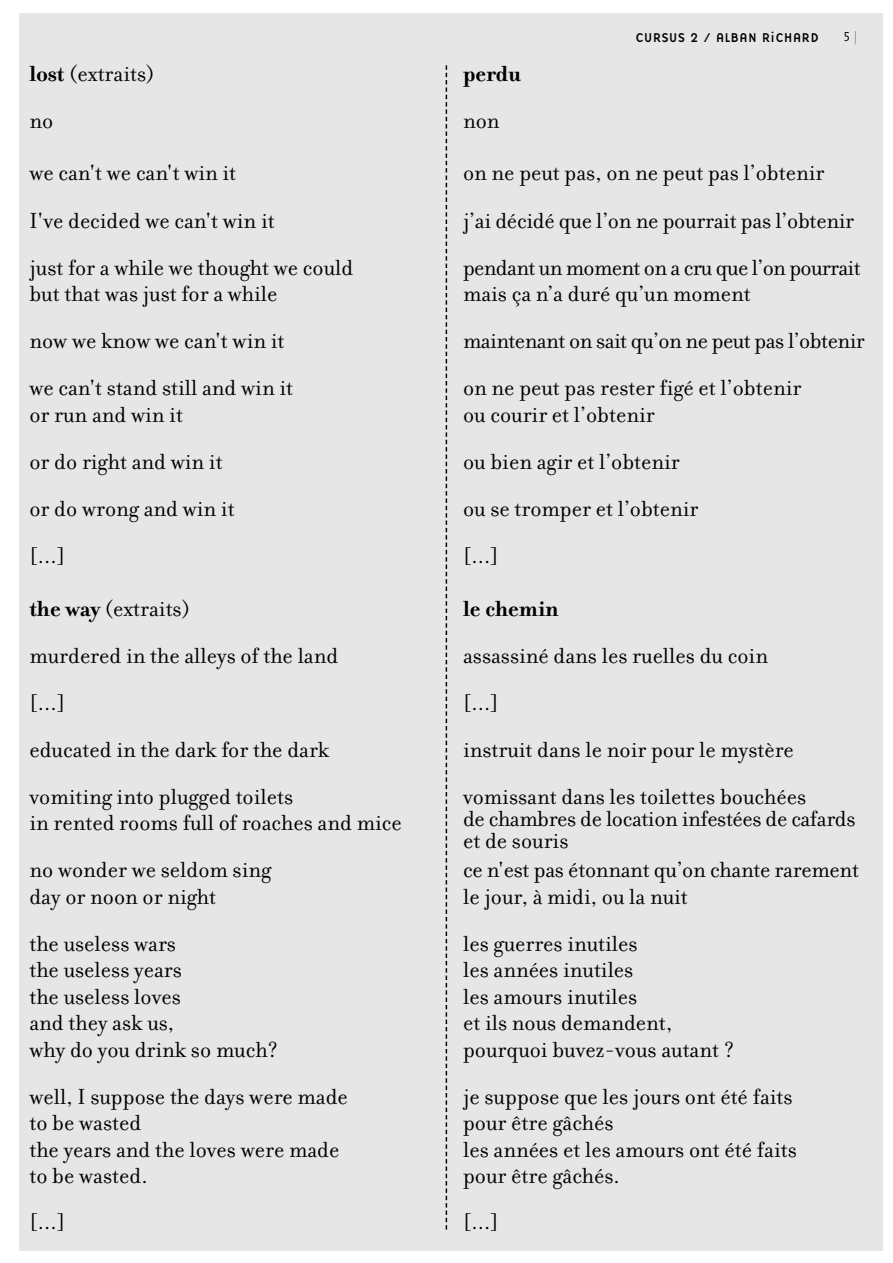
<style>
.page{position:relative;width:893px;height:1263px;background:#fff}
.page>*{position:absolute;margin:0;border:0;box-sizing:border-box;transform-origin:0 0}
.t1{font:23.55px/47.1px "Filosofia";color:#000}
.t2{font:700 23.55px "Filosofia";color:#000}
.t3{font:13.2px "Base Nine";color:#000}
.t4{font:13.2px "The Sans Semi Light Caps";color:#000}
.s1{font-weight:700}
.s2{color:#808080}
</style>
<div class="page">
<div style="left:20px;top:13px;width:862px;height:1237px;background:#e6e6e6"></div>
<svg style="left:445px;top:65px;width:2px;height:1165px"></svg>
<p class="t1" style="left:29px;top:53px;width:127px"><span class="s1">lost</span> (extraits) no</p>
<p class="t1" style="left:29px;top:153px;width:325px">we can't we can't win it<br>I've decided we can't win it<br>just for a while we thought we could</p>
<p class="t1" style="left:29px;top:273px;width:265px">but that was just for a while now we know we can't win it we can't stand still and win it</p>
<p class="t1" style="left:29px;top:394px;width:207px">or run and win it<br>or do right and win it or do wrong and win it [...]</p>
<p class="t1" style="left:29px;top:588px;width:310px"><span class="s1">the way</span> (extraits)<br>murdered in the alleys of the land [...]<br>educated in the dark for the dark vomiting into plugged toilets</p>
<p class="t1" style="left:29px;top:802px;width:373px">in rented rooms full of roaches and mice no wonder we seldom sing</p>
<p class="t1" style="left:29px;top:876px;width:188px">day or noon or night the useless wars</p>
<p class="t1" style="left:29px;top:960px;width:250px;line-height:26.4px">the useless years<br>the useless loves<br>and they ask us,<br>why do you drink so much?</p>
<p class="t1" style="left:29px;top:1086px;width:320px;line-height:26.4px">well, I suppose the days were made to be wasted<br>the years and the loves were made to be wasted.</p>
<p class="t1" style="left:29px;top:1201px;width:37px">[...]</p>
<p class="t3" style="left:635px;top:32px;width:186px">CURSUS 2 / ALBAN RiCHARD</p>
<p class="t4" style="left:843px;top:29px;width:15px">5 <span class="s2">|</span></p>
<p class="t2" style="left:463px;top:63px;width:59px">perdu</p>
<p class="t1" style="left:463px;top:100px;width:38px">non</p>
<p class="t1" style="left:463px;top:153px;width:399px">on ne peut pas, on ne peut pas l’obtenir<br>j’ai décidé que l’on ne pourrait pas l’obtenir pendant un moment on a cru que l’on pourrait</p>
<p class="t1" style="left:463px;top:273px;width:403px">mais ça n’a duré qu’un moment<br>maintenant on sait qu’on ne peut pas l’obtenir on ne peut pas rester figé et l’obtenir</p>
<p class="t1" style="left:463px;top:394px;width:237px">ou courir et l’obtenir<br>ou bien agir et l’obtenir ou se tromper et l’obtenir [...]</p>
<p class="t2" style="left:463px;top:598px;width:97px">le chemin</p>
<p class="t1" style="left:463px;top:635px;width:344px">assassiné dans les ruelles du coin [...]<br>instruit dans le noir pour le mystère vomissant dans les toilettes bouchées</p>
<p class="t1" style="left:463px;top:810px;width:394px;line-height:22px">de chambres de location infestées de cafards et de souris</p>
<p class="t1" style="left:463px;top:860px;width:397px;line-height:26.4px">ce n'est pas étonnant qu’on chante rarement le jour, à midi, ou la nuit</p>
<p class="t1" style="left:463px;top:933px;width:273px;line-height:26.4px">les guerres inutiles<br>les années inutiles<br>les amours inutiles<br>et ils nous demandent, pourquoi buvez-vous autant ?</p>
<p class="t1" style="left:463px;top:1086px;width:335px;line-height:26.4px">je suppose que les jours ont été faits pour être gâchés<br>les années et les amours ont été faits pour être gâchés.</p>
<p class="t1" style="left:463px;top:1201px;width:37px">[...]</p>
</div>
